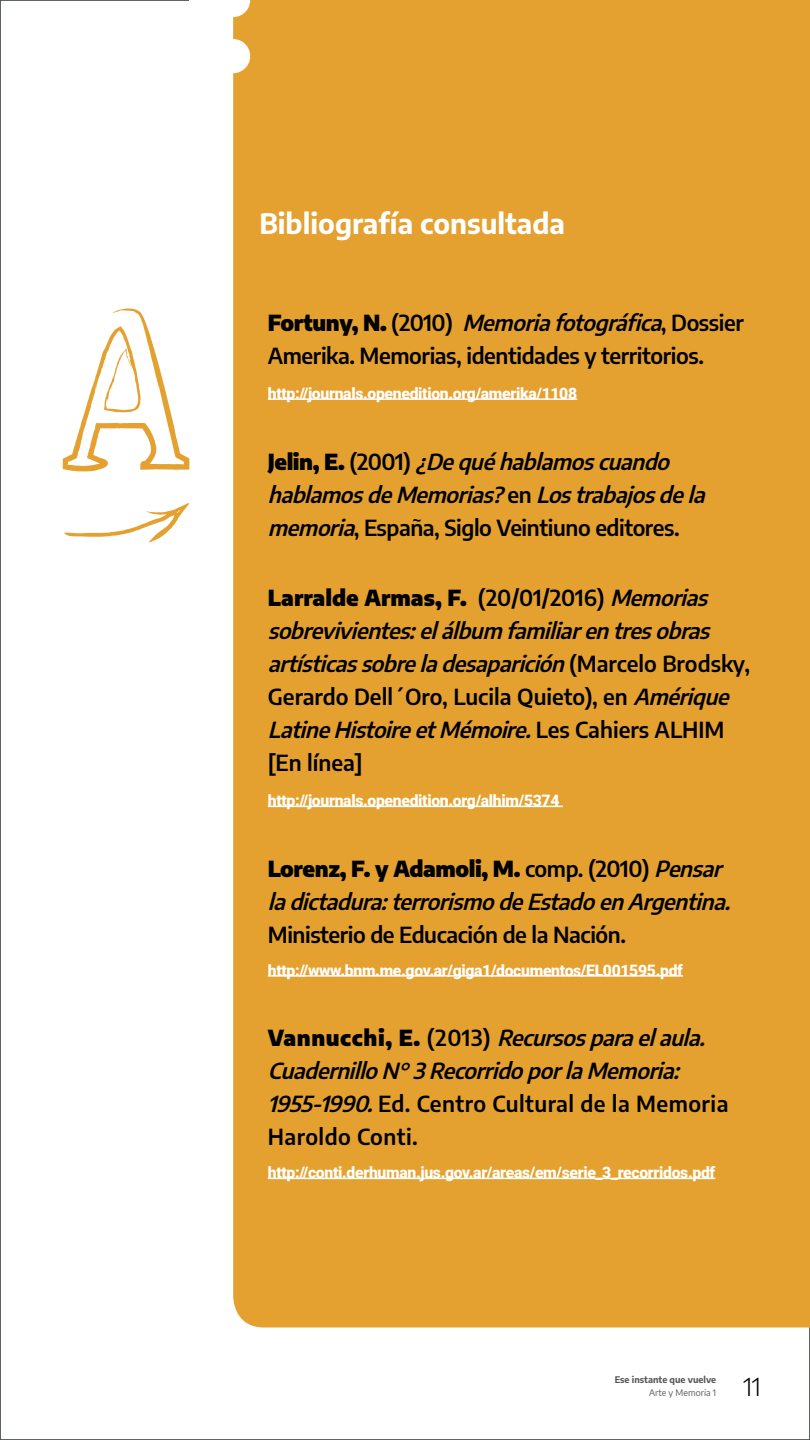
<style>
.page{position:relative;width:810px;height:1440px;background:#fff}
.page>*{position:absolute;margin:0;border:0;box-sizing:border-box;transform-origin:0 0}
.t1{font:700 27.75px "Encode Sans";color:#fff}
.t2{font:300 24.75px "Encode Sans";color:#000}
.t3{font:italic 600 21.75px/33px "Encode Sans";color:#000}
.t4{font:600 21.75px/33px "Encode Sans";letter-spacing:-.02em;color:#000}
.t5{font:900 15.75px "Roboto";letter-spacing:-.02em;color:#fff}
.t6{font:700 9px "Encode Sans";color:#58595b}
.t7{font:9px "Encode Sans";color:#58595b}
.s1{font-weight:900}
.s2{font-style:italic}
.s3{font-weight:900;font-style:normal}
.s4{font-style:normal}
</style>
<div class="page">
<div style="left:0;top:0;width:810px;height:1440px;background:#fff;border:1px solid #475048"></div>
<div style="left:233px;top:0;width:577px;height:1328px;background:#e4a130"></div>
<hr style="left:268px;top:398px;width:309px;height:2px;background:#fff">
<hr style="left:268px;top:806px;width:295px;height:1px;background:#fff">
<hr style="left:268px;top:975px;width:415px;height:2px;background:#fff">
<hr style="left:268px;top:1178px;width:447px;height:1px;background:#fff">
<svg style="left:189px;top:0;width:61px;height:17px"></svg>
<div style="left:216px;top:39px;width:34px;height:34px;background:#fff;border-radius:50%"></div>
<svg style="left:62px;top:308px;width:127px;height:164px"></svg>
<svg style="left:64px;top:503px;width:126px;height:40px"></svg>
<p class="t1" style="left:259px;top:203px;width:307px">Bibliografía consultada</p>
<p class="t4" style="left:268px;top:305px;width:477px"><span class="s1">Fortuny, N.</span> (2010) <span class="s2">Memoriafotográfica</span>, Dossier<br>Amerika. Memorias, identidades y territorios.</p>
<p class="t5" style="left:268px;top:383px;width:311px">http://journals.openedition.org/amerika/1108</p>
<p class="t3" style="left:268px;top:444px;width:445px"><span class="s3">J e l i n , E .</span> <span class="s4">( 2 0 0 1 )</span> ¿Dequéhablamoscuando hablamosdeMemorias?<span class="s4">e n</span> Lostrabajosdela memoria<span class="s4">, España, Siglo Veintiuno editores.</span></p>
<p class="t3" style="left:268px;top:580px;width:484px"><span class="s3">Larralde Armas, F.</span> <span class="s4">(20/01/2016)</span> Memorias sobrevivientes:elálbum familiarentresobras artísticassobreladesaparición<span class="s4">( M a r c e l o B r o d s k y , Gerardo Dell´Oro, Lucila Quieto), en</span> Amérique LatineHistoireetMémoire.<span class="s4">L e s C a h i e r s A L H I M [En línea]</span></p>
<p class="t5" style="left:268px;top:790px;width:293px">http://journals.openedition.org/alhim/5374</p>
<p class="t3" style="left:268px;top:851px;width:471px"><span class="s3">Lorenz, F. y Adamoli, M.</span> <span class="s4">comp. (2010)</span> Pensar ladictadura:terrorismodeEstadoenArgentina.</p>
<p class="t4" style="left:268px;top:917px;width:360px">Ministerio de Educación de la Nación.</p>
<p class="t5" style="left:268px;top:959px;width:417px">http://www.bnm.me.gov.ar/giga1/documentos/EL001595.pdf</p>
<p class="t3" style="left:268px;top:1021px;width:462px"><span class="s3">Vannucchi, E.</span> <span class="s4">(2013)</span> Recursosparaelaula.<br>CuadernilloN°3RecorridoporlaMemoria:<br>1955-1990.<span class="s4">Ed. Centro Cultural de la Memoria Haroldo Conti.</span></p>
<p class="t5" style="left:268px;top:1162px;width:449px">http://conti.derhuman.jus.gov.ar/areas/em/serie_3_recorridos.pdf</p>
<p class="t6" style="left:615px;top:1373px;width:103px">Ese instante que vuelve</p>
<p class="t7" style="left:649px;top:1386px;width:69px">Arte y Memoria 1</p>
<p class="t2" style="left:743px;top:1370px;width:19px">11</p>
</div>
